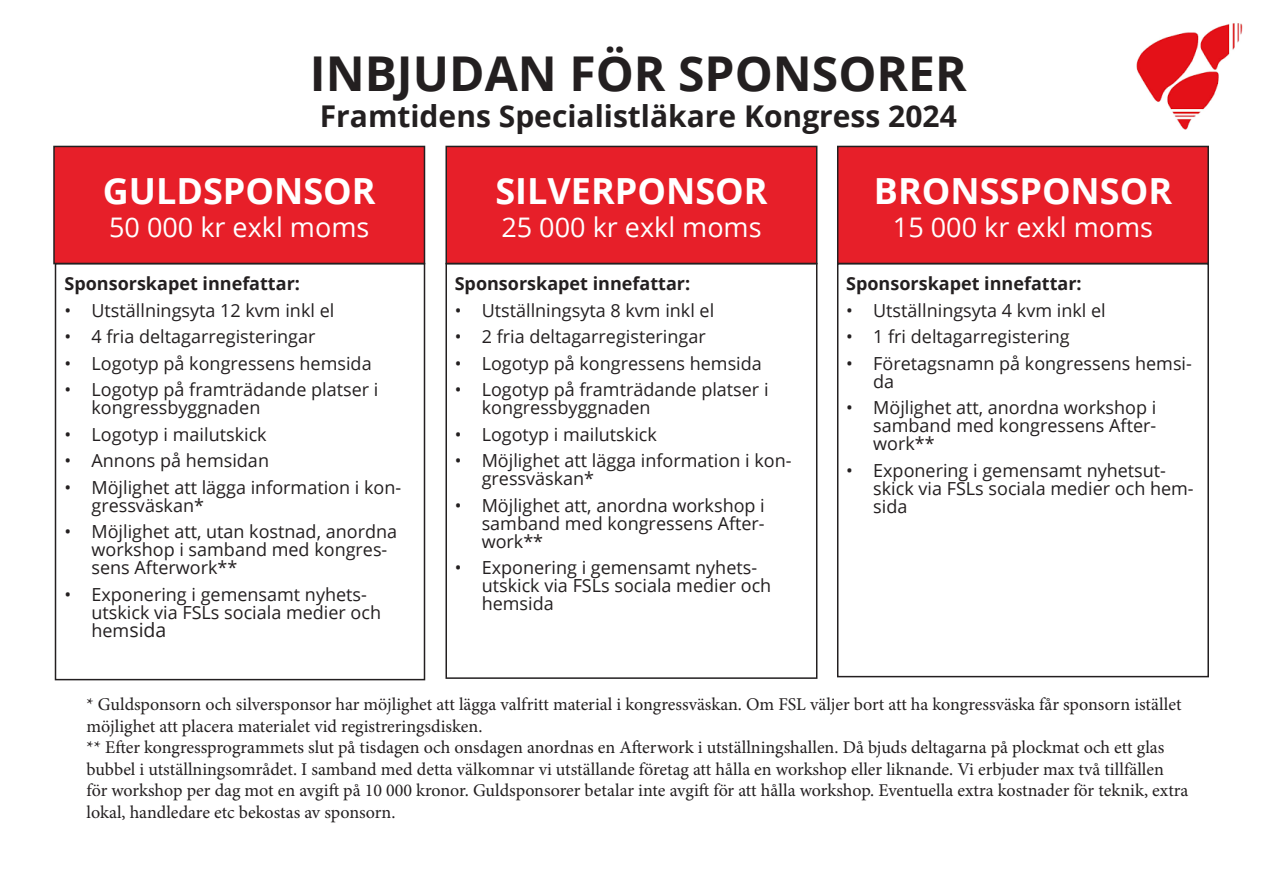
<style>
.page{position:relative;width:1263px;height:893px;background:#fff}
.page>*{position:absolute;margin:0;border:0;box-sizing:border-box;transform-origin:0 0}
.t1{font:700 48px "Open Sans";color:#231f20}
.t2{font:700 36px "Open Sans";color:#fff}
.t3{font:700 30px "Open Sans";color:#231f20}
.t4{font:27px "Open Sans";color:#fff}
.t5{font:19.5px "Open Sans";color:#231f20}
.t6{font:18px/18px "Open Sans";color:#231f20}
.t7{font:18px/21.6px "Minion Pro";color:#231f20}
.t8{font:700 18px "Open Sans";color:#231f20}
.s1{font-size:18px}
</style>
<div class="page">
<div style="left:54px;top:146px;width:370px;height:118px;background:#e71f29"></div>
<div style="left:53px;top:146px;width:372px;height:118px;border:2px solid #231f20"></div>
<div style="left:55px;top:263px;width:370px;height:417px;border:2px solid #231f20"></div>
<img style="left:1136px;top:23px;width:107px;height:107px">
<div style="left:838px;top:146px;width:370px;height:118px;background:#e71f29"></div>
<div style="left:837px;top:146px;width:372px;height:118px;border:2px solid #231f20"></div>
<div style="left:446px;top:146px;width:371px;height:118px;background:#e71f29"></div>
<div style="left:445px;top:146px;width:372px;height:118px;border:2px solid #231f20"></div>
<div style="left:445px;top:263px;width:372px;height:416px;border:2px solid #231f20"></div>
<div style="left:837px;top:263px;width:372px;height:414px;border:2px solid #231f20"></div>
<p class="t1" style="left:310px;top:39px;width:658px">INBJUDAN FÖR SPONSORER</p>
<p class="t3" style="left:320px;top:95px;width:638px">Framtidens Specialistläkare Kongress 2024</p>
<p class="t2" style="left:103px;top:166px;width:274px">GULDSPONSOR</p>
<p class="t4" style="left:109px;top:208px;width:262px">50 000 kr exkl moms</p>
<p class="t8" style="left:64px;top:271px;width:237px">Sponsorskapet innefattar:</p>
<p class="t6" style="left:64px;top:300px;width:271px">• Utställningsyta 12 kvm inkl el</p>
<p class="t6" style="left:64px;top:327px;width:252px">• 4 fria deltagarregisteringar</p>
<p class="t6" style="left:64px;top:354px;width:309px">• Logotyp på kongressens hemsida</p>
<p class="t6" style="left:91px;top:380px;width:288px;text-indent:-27px">• Logotyp på framträdande platser i kongressbyggnaden</p>
<p class="t6" style="left:64px;top:425px;width:204px">• Logotyp i mailutskick</p>
<p class="t6" style="left:64px;top:451px;width:206px">• Annons på hemsidan</p>
<p class="t6" style="left:91px;top:478px;width:311px;text-indent:-27px">• Möjlighet att lägga information i kon&shy;gressväskan*</p>
<p class="t6" style="left:91px;top:522px;width:307px;text-indent:-27px">• Möjlighet att, utan kostnad, anordna workshop i samband med kongres&shy;sens Afterwork**</p>
<p class="t6" style="left:91px;top:585px;width:291px;text-indent:-27px">• Exponering i gemensamt nyhets&shy;utskick via FSLs sociala medier och</p>
<p class="t5" style="left:91px;top:616px;width:76px"><span class="s1">hem</span>sida</p>
<p class="t2" style="left:495px;top:166px;width:274px">SILVERPONSOR</p>
<p class="t4" style="left:501px;top:208px;width:262px">25 000 kr exkl moms</p>
<p class="t8" style="left:455px;top:271px;width:237px">Sponsorskapet innefattar:</p>
<p class="t6" style="left:455px;top:300px;width:261px">• Utställningsyta 8 kvm inkl el</p>
<p class="t6" style="left:455px;top:327px;width:252px">• 2 fria deltagarregisteringar</p>
<p class="t6" style="left:455px;top:354px;width:309px">• Logotyp på kongressens hemsida</p>
<p class="t6" style="left:482px;top:380px;width:288px;text-indent:-27px">• Logotyp på framträdande platser i kongressbyggnaden</p>
<p class="t6" style="left:455px;top:425px;width:204px">• Logotyp i mailutskick</p>
<p class="t6" style="left:482px;top:451px;width:311px;text-indent:-27px">• Möjlighet att lägga information i kon&shy;gressväskan*</p>
<p class="t6" style="left:482px;top:496px;width:285px;text-align:justify;text-indent:-27px">• Möjlighet att, anordna workshop i samband med kongressens After&shy;work**</p>
<p class="t6" style="left:482px;top:558px;width:291px;text-indent:-27px">• Exponering i gemensamt nyhets&shy;utskick via FSLs sociala medier och hemsida</p>
<p class="t2" style="left:874px;top:166px;width:300px">BRONSSPONSOR</p>
<p class="t4" style="left:893px;top:208px;width:262px">15 000 kr exkl moms</p>
<p class="t8" style="left:846px;top:271px;width:237px">Sponsorskapet innefattar:</p>
<p class="t6" style="left:846px;top:300px;width:261px">• Utställningsyta 4 kvm inkl el</p>
<p class="t6" style="left:846px;top:327px;width:225px">• 1 fri deltagarregistering</p>
<p class="t6" style="left:873px;top:354px;width:320px;text-indent:-27px">• Företagsnamn på kongressens hemsi&shy;da</p>
<p class="t6" style="left:873px;top:398px;width:285px;text-align:justify;text-indent:-27px">• Möjlighet att, anordna workshop i samband med kongressens After&shy;work**</p>
<p class="t6" style="left:873px;top:461px;width:322px;text-indent:-27px">• Exponering i gemensamt nyhetsut&shy;skick via FSLs sociala medier och hem&shy;sida</p>
<p class="t7" style="left:87px;top:693px;width:1096px">* Guldsponsorn och silversponsor har möjlighet att lägga valfritt material i kongressväskan. Om FSL väljer bort att ha kongressväska får sponsorn istället möjlighet att placera materialet vid registreringsdisken.</p>
<p class="t7" style="left:87px;top:737px;width:1103px">** Efter kongressprogrammets slut på tisdagen och onsdagen anordnas en Afterwork i utställningshallen. Då bjuds deltagarna på plockmat och ett glas bubbel i utställningsområdet. I samband med detta välkomnar vi utställande företag att hålla en workshop eller liknande. Vi erbjuder max två tillfällen för workshop per dag mot en avgift på 10 000 kronor. Guldsponsorer betalar inte avgift för att hålla workshop. Eventuella extra kostnader för teknik, extra lokal, handledare etc bekostas av sponsorn.</p>
</div>
